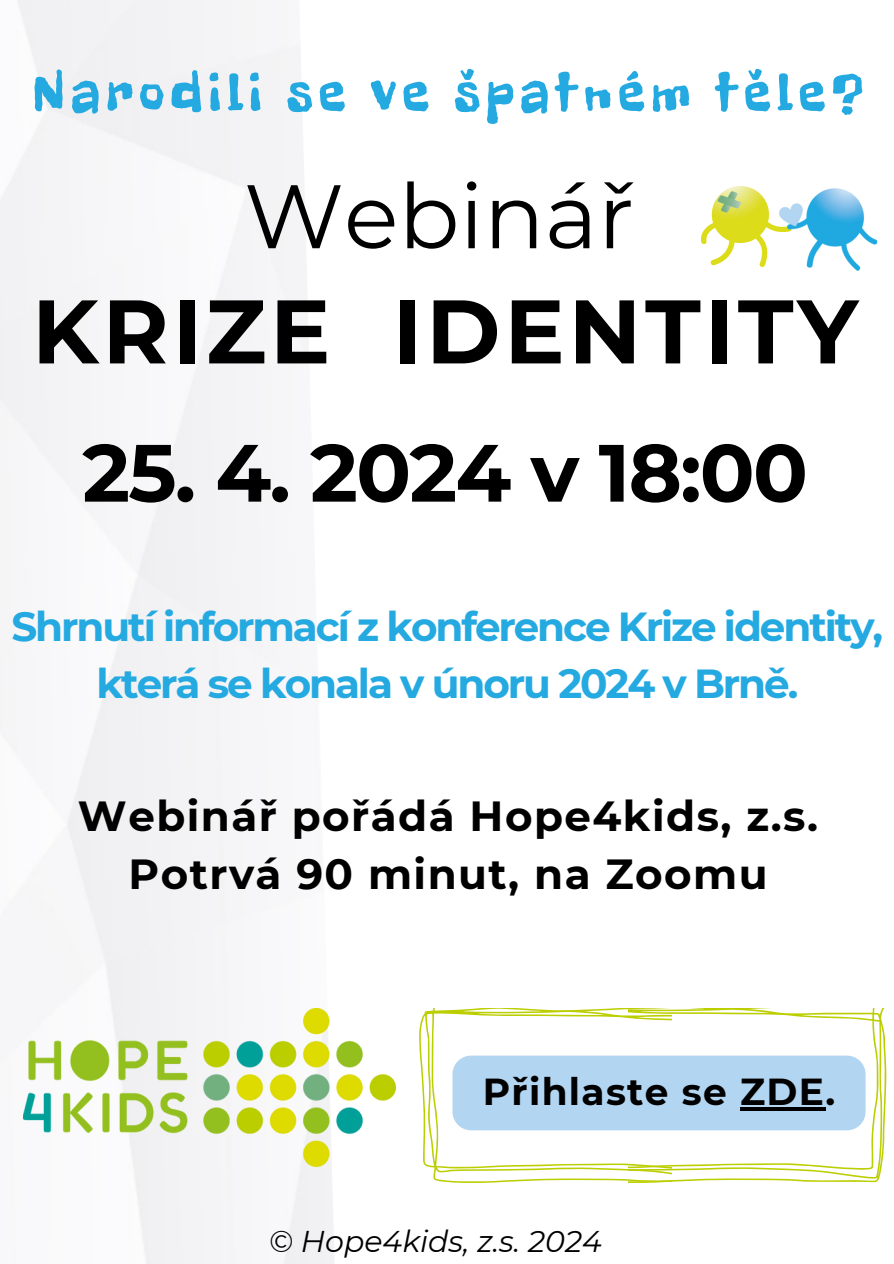
<style>
.page{position:relative;width:894px;height:1264px;background:#fff}
.page>*{position:absolute;margin:0;border:0;box-sizing:border-box;transform-origin:0 0}
.t1{font:700 90px "Montserrat";letter-spacing:.04em;color:#000}
.t2{font:90px "Montserrat";color:#000}
.t3{font:700 81px "Montserrat";letter-spacing:-.02em;color:#000}
.t4{font:55.5px "Freckle Face";letter-spacing:.115em;color:#24a9e1}
.t5{font:700 42px/58.5px "Montserrat";letter-spacing:.035em;color:#000;text-align:center}
.t6{font:700 40.5px/56.2px "Montserrat";letter-spacing:-.05em;color:#24a9e1;text-align:center}
.t7{font:700 37.5px "Montserrat";letter-spacing:.035em;color:#000}
.t8{font:italic 30px "Montserrat";color:#000}
</style>
<div class="page">
<div style="left:0;top:0;width:334px;height:1263px;background:#f5f5f7"></div>
<img style="left:701px;top:187px;width:76px;height:79px">
<img style="left:777px;top:188px;width:101px;height:83px">
<img style="left:24px;top:1008px;width:371px;height:158px">
<svg style="left:419px;top:1008px;width:467px;height:174px"></svg>
<p class="t4" style="left:33px;top:58px;width:832px">Narodili se ve špatném těle?</p>
<h5 class="t2" style="left:244px;top:161px;width:391px">Webinář</h5>
<h2 class="t1" style="left:32px;top:276px;width:827px">KRIZE IDENTITY</h2>
<p class="t3" style="left:82px;top:423px;width:727px">25. 4. 2024 v 18:00</p>
<h1 class="t6" style="left:12px;top:599px;width:872px">Shrnutí informací z konference Krize identity, která se konala v únoru 2024 v Brně.</h1>
<p class="t5" style="left:78px;top:786px;width:741px">Webinář pořádá Hope4kids, z.s.<br>Potrvá 90 minut, na Zoomu</p>
<p class="t7" style="left:482px;top:1069px;width:354px">Přihlaste se ZDE.</p>
<h5 class="t8" style="left:269px;top:1222px;width:334px">© Hope4kids, z.s. 2024</h5>
</div>
